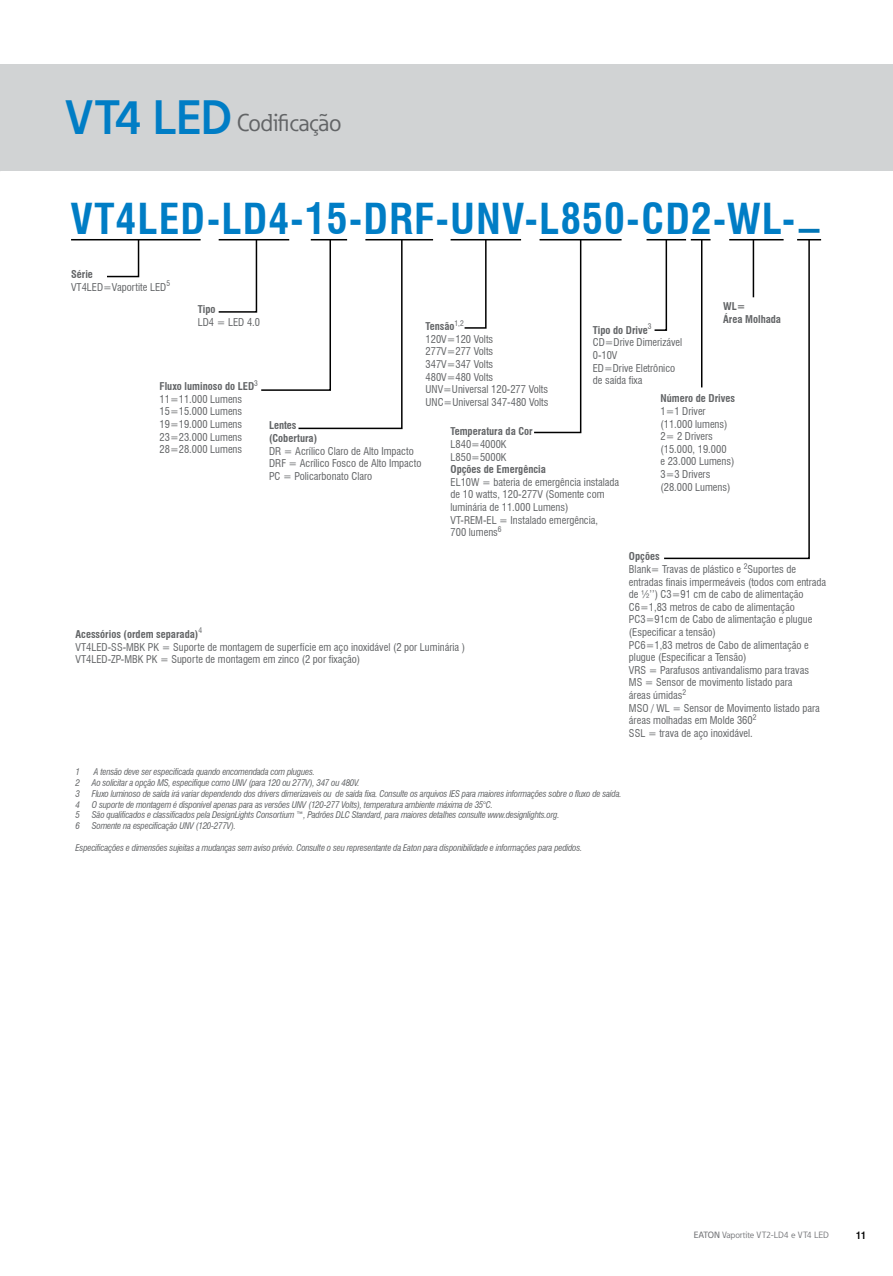
<style>
.page{position:relative;width:893px;height:1276px;background:#fff}
.page>*{position:absolute;margin:0;border:0;box-sizing:border-box;transform-origin:0 0}
.t1{font:700 condensed 41.7px "Swiss 721 BT";letter-spacing:.025em;color:#007dc5}
.t2{font:24px "Eaton";letter-spacing:-.01em;color:#626466}
.t3{font:condensed 10.5px/12.6px "Swiss 721 BT";color:#626466}
.t4{font:700 condensed 10.5px/12.6px "Swiss 721 BT";color:#626466}
.t5{font:700 condensed 9.75px "Swiss 721 BT";color:#000}
.t6{font:italic condensed 9px "Swiss 721 BT";letter-spacing:-.025em;color:#626466}
.t7{font:9px "Eaton";color:#77787b}
.s1{font-weight:700;font-size:47.7px;color:#007dc5}
.s2{font-weight:700}
.s3{font-weight:500}
</style>
<div class="page">
<div style="left:0;top:64px;width:893px;height:107px;background:#d1d3d4"></div>
<hr style="left:71px;top:239px;width:130px;height:1px;background:#000">
<svg style="left:105px;top:240px;width:35px;height:38px"></svg>
<hr style="left:539px;top:239px;width:83px;height:1px;background:#000">
<hr style="left:647px;top:239px;width:39px;height:1px;background:#000">
<svg style="left:534px;top:239px;width:48px;height:195px"></svg>
<svg style="left:653px;top:240px;width:10px;height:91px"></svg>
<svg style="left:663px;top:239px;width:148px;height:321px"></svg>
<hr style="left:365px;top:239px;width:68px;height:1px;background:#000">
<svg style="left:218px;top:239px;width:185px;height:191px"></svg>
<hr style="left:451px;top:239px;width:70px;height:1px;background:#000">
<svg style="left:463px;top:240px;width:24px;height:89px"></svg>
<h2 class="t2" style="left:65px;top:108px;width:278px"><span class="s1">VT4 LED</span> Codificação</h2>
<h1 class="t1" style="left:71px;top:193px;width:750px">VT4LED-LD4-15-DRF-UNV-L850-CD2-WL-<sup>_</sup></h1>
<p class="t3" style="left:71px;top:268px;width:100px"><span class="s2">Série<br></span>VT4LED=Vaportite LED<sup>5</sup></p>
<p class="t4" style="left:198px;top:303px;width:19px">Tipo</p>
<p class="t3" style="left:198px;top:315px;width:64px">LD4 = LED 4.0</p>
<p class="t3" style="left:160px;top:380px;width:100px"><span class="s2">Fluxo luminoso do LED</span><sup>3<br></sup>11=11.000 Lumens<br>15=15.000 Lumens<br>19=19.000 Lumens<br>23=23.000 Lumens<br>28=28.000 Lumens</p>
<p class="t4" style="left:723px;top:300px;width:59px">WL=<br>Área Molhada</p>
<p class="t3" style="left:426px;top:320px;width:124px"><span class="s2">Tensão</span><sup>1,2<br></sup>120V=120 Volts<br>277V=277 Volts<br>347V=347 Volts<br>480V=480 Volts<br>UNV=Universal 120-277 Volts<br>UNC=Universal 347-480 Volts</p>
<p class="t4" style="left:451px;top:425px;width:84px">Temperatura da Cor</p>
<p class="t3" style="left:451px;top:438px;width:58px">L840=4000K<br>L850=5000K</p>
<p class="t4" style="left:451px;top:463px;width:97px">Opções de Emergência</p>
<p class="t3" style="left:451px;top:476px;width:170px">EL10W = bateria de emergência instalada de 10 watts, 120-277V (Somente com luminária de 11.000 Lumens)<br>VT-REM-EL = Instalado emergência,<br>700 lumens<sup>6</sup></p>
<p class="t3" style="left:593px;top:324px;width:91px"><span class="s2">Tipo do Drive</span><sup>3<br></sup>CD=Drive Dimerizável<br>0-10V<br>ED=Drive Eletrônico de saída fixa</p>
<p class="t4" style="left:660px;top:392px;width:76px">Número de Drives</p>
<p class="t3" style="left:660px;top:405px;width:75px">1=1 Driver (11.000 lumens)<br>2= 2 Drivers (15.000, 19.000<br>e 23.000 Lumens)<br>3=3 Drivers (28.000 Lumens)</p>
<p class="t4" style="left:269px;top:419px;width:50px">Lentes (Cobertura)</p>
<p class="t3" style="left:269px;top:444px;width:154px">DR = Acrílico Claro de Alto Impacto<br>DRF = Acrílico Fosco de Alto Impacto<br>PC = Policarbonato Claro</p>
<p class="t3" style="left:75px;top:628px;width:391px"><span class="s2">Acessórios (ordem separada)</span><sup>4<br></sup>VT4LED-SS-MBK PK = Suporte de montagem de superfície em aço inoxidável (2 por Luminária )<br>VT4LED-ZP-MBK PK = Suporte de montagem em zinco (2 por fixação)</p>
<p class="t3" style="left:629px;top:550px;width:199px"><span class="s2">Opções<br></span>Blank= Travas de plástico e <sup>2</sup>Suportes de entradas finais impermeáveis (todos com entrada de ½’’) C3=91 cm de cabo de alimentação C6=1,83 metros de cabo de alimentação PC3=91cm de Cabo de alimentação e plugue (Especificar a tensão)<br>PC6=1,83 metros de Cabo de alimentação e plugue (Especificar a Tensão)<br>VRS = Parafusos antivandalismo para travas<br>MS = Sensor de movimento listado para<br>áreas úmidas<sup>2<br></sup>MSO / WL = Sensor de Movimento listado para áreas molhadas em Molde 360<sup>2<br></sup>SSL = trava de aço inoxidável.</p>
<p class="t6" style="left:76px;top:766px;width:6px">1</p>
<p class="t6" style="left:94px;top:766px;width:223px">A tensão deve ser especificada quando encomendada com plugues.</p>
<p class="t6" style="left:76px;top:777px;width:6px">2</p>
<p class="t6" style="left:92px;top:777px;width:269px">Ao solicitar a opção MS, especifique como UNV (para 120 ou 277V), 347 ou 480V.</p>
<p class="t6" style="left:76px;top:788px;width:6px">3</p>
<p class="t6" style="left:92px;top:788px;width:531px">Fluxo luminoso de saída irá variar dependendo dos drivers dimerizaveis ou de saída fixa. Consulte os arquivos IES para maiores informações sobre o fluxo de saída.</p>
<p class="t6" style="left:76px;top:799px;width:6px">4</p>
<p class="t6" style="left:92px;top:799px;width:403px">O suporte de montagem é disponível apenas para as versões UNV (120-277 Volts), temperatura ambiente máxima de 35°C.</p>
<p class="t6" style="left:76px;top:809px;width:6px">5</p>
<p class="t6" style="left:92px;top:809px;width:469px">São qualificados e classificados pela DesignLights Consortium ™, Padrões DLC Standard, para maiores detalhes consulte www.designlights.org.</p>
<p class="t6" style="left:76px;top:820px;width:6px">6</p>
<p class="t6" style="left:92px;top:820px;width:146px">Somente na especificação UNV (120-277V).</p>
<p class="t6" style="left:76px;top:842px;width:508px">Especificações e dimensões sujeitas a mudanças sem aviso prévio. Consulte o seu representante da Eaton para disponibilidade e informações para pedidos.</p>
<p class="t7" style="left:694px;top:1229px;width:137px"><span class="s3">EATON</span> Vaportite VT2-LD4 e VT4 LED</p>
<p class="t5" style="left:856px;top:1230px;width:11px">11</p>
</div>
